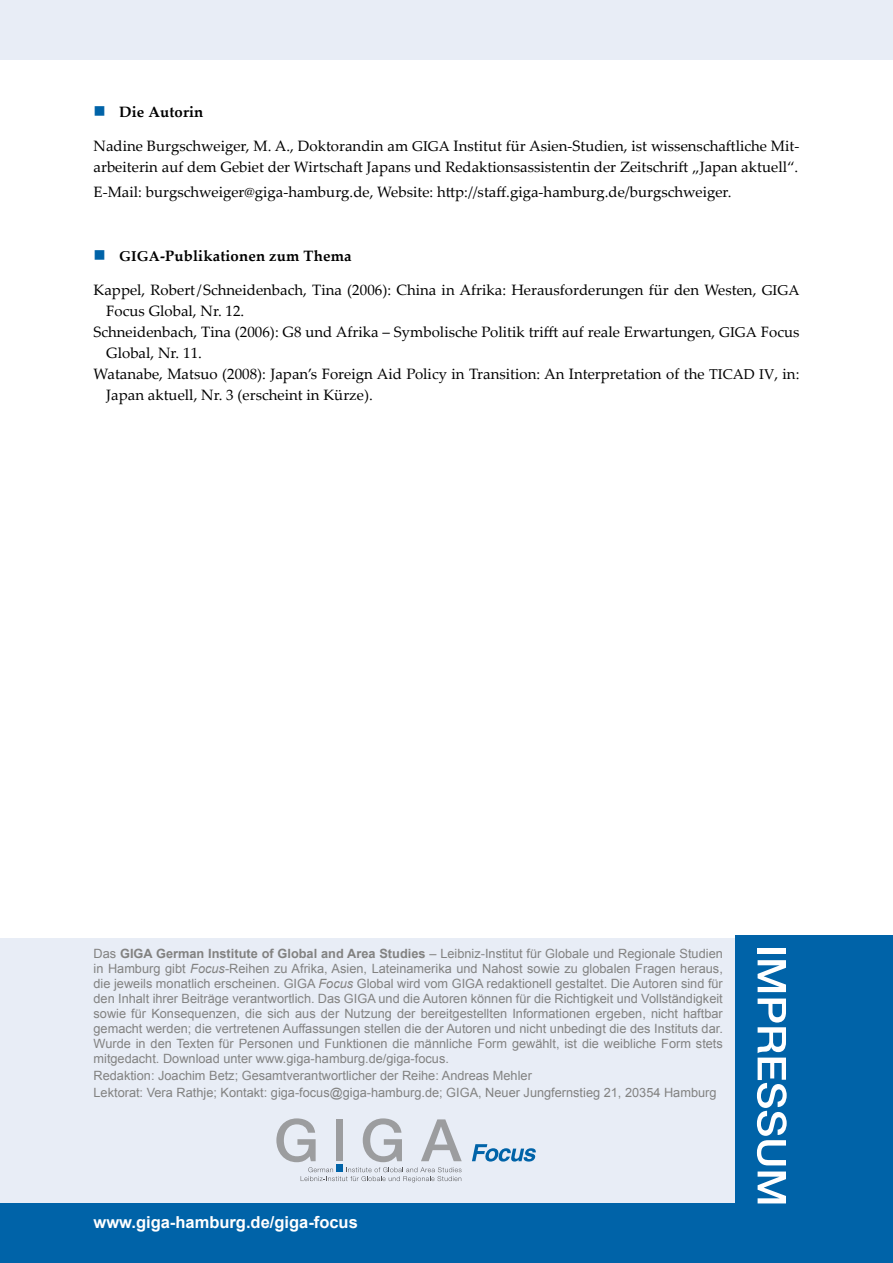
<style>
.page{position:relative;width:893px;height:1263px;background:#fff}
.page>*{position:absolute;margin:0;border:0;box-sizing:border-box;transform-origin:0 0}
.t1{font:700 16.5px "Arial";color:#fff}
.t2{font:16.5px "Wingdings";color:#0063a8}
.t3{font:15px/21px "Palatino Linotype";color:#000}
.t4{font:700 15px "Palatino Linotype";letter-spacing:.01em;color:#000}
.t5{font:12.75px/15px "Arial";color:#828281;text-align:justify}
.s1{font-size:14.25px}
.s2{font-weight:700}
.s3{font-style:italic}
</style>
<div class="page">
<div style="left:0;top:938px;width:893px;height:324px;background:#e8edf6"></div>
<div style="left:736px;top:935px;width:157px;height:328px;background:#0063a8"></div>
<div style="left:0;top:1203px;width:736px;height:60px;background:#0063a8"></div>
<div style="left:0;top:0;width:893px;height:60px;background:#e8edf6"></div>
<svg style="left:276px;top:1118px;width:186px;height:64px"></svg>
<div style="left:336px;top:1165px;width:7px;height:7px;background:#0063a8"></div>
<svg style="left:472px;top:1144px;width:64px;height:17px"></svg>
<div style="left:758px;top:948px;width:28px;height:6px;background:#fff"></div>
<svg style="left:758px;top:960px;width:28px;height:32px"></svg>
<svg style="left:757px;top:998px;width:30px;height:167px"></svg>
<svg style="left:758px;top:1171px;width:28px;height:32px"></svg>
<p class="t2" style="left:94px;top:102px;width:14px">■</p>
<p class="t4" style="left:119px;top:102px;width:86px">Die Autorin</p>
<p class="t3" style="left:94px;top:135px;width:707px">Nadine Burgschweiger, M. A., Doktorandin am <span class="s1">GIGA</span> Institut für Asien-Studien, ist wissenschaftliche Mit&shy;arbeiterin auf dem Gebiet der Wirtschaft Japans und Redaktionsassistentin der Zeitschrift „Japan aktuell“.</p>
<p class="t3" style="left:94px;top:181px;width:639px">E-Mail: burgschweiger@giga-hamburg.de, Website: http://staff.giga-hamburg.de/burgschweiger.</p>
<p class="t4" style="left:119px;top:245px;width:234px"><span class="s1">GIGA</span>-Publikationen zum Thema</p>
<p class="t3" style="left:94px;top:278px;width:707px">Kappel, Robert/Schneidenbach, Tina (2006): China in Afrika: Herausforderungen für den Westen, <span class="s1">GIGA</span></p>
<p class="t3" style="left:106px;top:299px;width:140px">Focus Global, Nr. 12.</p>
<p class="t3" style="left:94px;top:320px;width:707px">Schneidenbach, Tina (2006): G8 und Afrika – Symbolische Politik trifft auf reale Erwartungen, <span class="s1">GIGA</span> Focus</p>
<p class="t3" style="left:106px;top:341px;width:97px">Global, Nr. 11.</p>
<p class="t3" style="left:94px;top:362px;width:707px">Watanabe, Matsuo (2008): Japan’s Foreign Aid Policy in Transition: An Interpretation of the <span class="s1">TICAD IV</span>, in:</p>
<p class="t3" style="left:106px;top:383px;width:268px">Japan aktuell, Nr. 3 (erscheint in Kürze).</p>
<p class="t2" style="left:94px;top:246px;width:14px">■</p>
<p class="t5" style="left:94px;top:946px;width:631px">Das <span class="s2">GIGA German Institute of Global and Area Studies</span> – Leibniz-Institut für Globale und Regionale Studien in Hamburg gibt <span class="s3">Focus</span>-Reihen zu Afrika, Asien, Lateinamerika und Nahost sowie zu globalen Fragen heraus, die jeweils monatlich erscheinen. GIGA <span class="s3">Focus</span> Global wird vom GIGA redaktionell gestaltet. Die Autoren sind für den Inhalt ihrer Beiträge verantwortlich. Das GIGA und die Autoren können für die Richtigkeit und Vollständigkeit sowie für Konsequenzen, die sich aus der Nutzung der bereitgestellten Informationen ergeben, nicht haftbar gemacht werden; die vertretenen Auffassungen stellen die der Autoren und nicht unbedingt die des Instituts dar.<br>Wurde in den Texten für Personen und Funktionen die männliche Form gewählt, ist die weibliche Form stets mitgedacht. Download unter www.giga-hamburg.de/giga-focus.</p>
<p class="t5" style="left:94px;top:1067px;width:624px;line-height:17.1px">Redaktion: Joachim Betz; Gesamtverantwortlicher der Reihe: Andreas Mehler<br>Lektorat: Vera Rathje; Kontakt: giga-focus@giga-hamburg.de; GIGA, Neuer Jungfernstieg 21, 20354 Hamburg</p>
<p class="t1" style="left:94px;top:1211px;width:266px">www.giga-hamburg.de/giga-focus</p>
</div>
